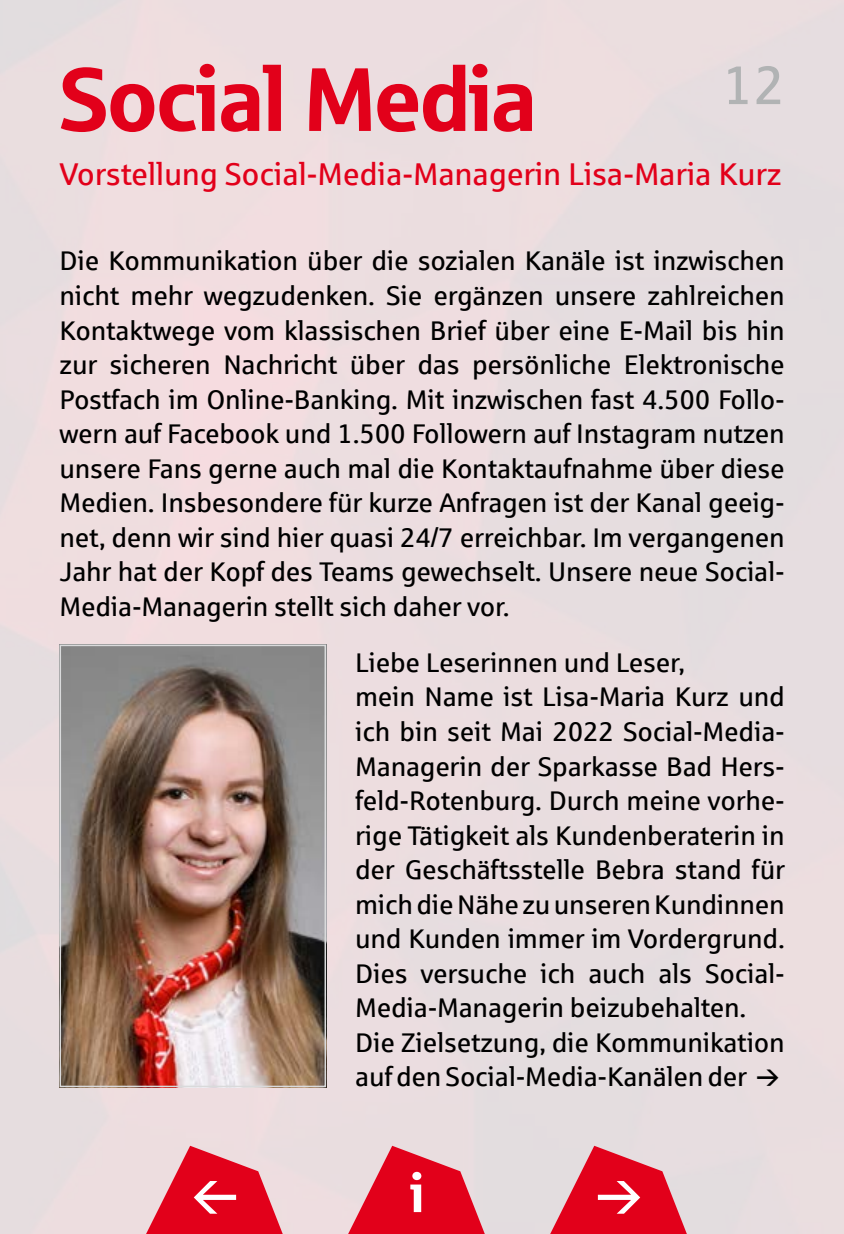
<style>
.page{position:relative;width:844px;height:1234px;background:#fff}
.page>*{position:absolute;margin:0;border:0;box-sizing:border-box;transform-origin:0 0}
.t1{font:90px "Sparkasse Head";letter-spacing:-.01em;color:#e2001a}
.t2{font:54px "Sparkasse Rg";color:#b1b3b4}
.t3{font:700 54px "Sparkasse Rg";color:#fff}
.t4{font:31.5px "Sparkasse Rg";letter-spacing:-.01em;color:#e2001a}
.t5{font:27px/34.5px "Sparkasse Rg";letter-spacing:-.01em;color:#000;text-align:justify}
</style>
<div class="page">
<div style="left:0;top:0;width:844px;height:1233px;background:#eadddf"></div>
<img style="left:63px;top:647px;width:260px;height:436px">
<div style="left:60px;top:644px;width:266px;height:442px;border:2px solid #d9dadb"></div>
<svg style="left:345px;top:1145px;width:153px;height:88px;background:#e45e6e"></svg>
<svg style="left:757px;top:1069px;width:21px;height:16px"></svg>
<svg style="left:143px;top:1145px;width:153px;height:88px;background:#e65e6e"></svg>
<svg style="left:547px;top:1145px;width:153px;height:88px;background:#e25e6e"></svg>
<h1 class="t1" style="left:60px;top:42px;width:478px">Social Media</h1>
<p class="t4" style="left:60px;top:155px;width:723px">Vorstellung Social-Media-Managerin Lisa-Maria Kurz</p>
<h2 class="t2" style="left:722px;top:52px;width:64px">12</h2>
<p class="t5" style="left:60px;top:243px;width:726px">Die Kommunikation über die sozialen Kanäle ist inzwischen nicht mehr wegzudenken. Sie ergänzen unsere zahlreichen Kontaktwege vom klassischen Brief über eine E-Mail bis hin zur sicheren Nachricht über das persönliche Elektronische Postfach im Online-Banking. Mit inzwischen fast 4.500 Follo&shy;wern auf Facebook und 1.500 Followern auf Instagram nutzen unsere Fans gerne auch mal die Kontaktaufnahme über diese Medien. Insbesondere für kurze Anfragen ist der Kanal geeig&shy;net, denn wir sind hier quasi 24/7 erreichbar. Im vergangenen Jahr hat der Kopf des Teams gewechselt. Unsere neue Social-Media-Managerin stellt sich daher vor.</p>
<p class="t5" style="left:355px;top:644px;width:431px;text-align:left">Liebe Leserinnen und Leser,<br>mein Name ist Lisa-Maria Kurz und ich bin seit Mai 2022 Social-Media-Managerin der Sparkasse Bad Hers&shy;feld-Rotenburg. Durch meine vorhe&shy;rige Tätigkeit als Kundenberaterin in der Geschäftsstelle Bebra stand für mich die Nähe zu unseren Kundinnen und Kunden immer im Vordergrund.<br>Dies versuche ich auch als Social-Media-Managerin beizubehalten.<br>Die Zielsetzung, die Kommunikation auf den Social-Media-Kanälen der</p>
<h2 class="t3" style="left:409px;top:1158px;width:18px">i</h2>
</div>
